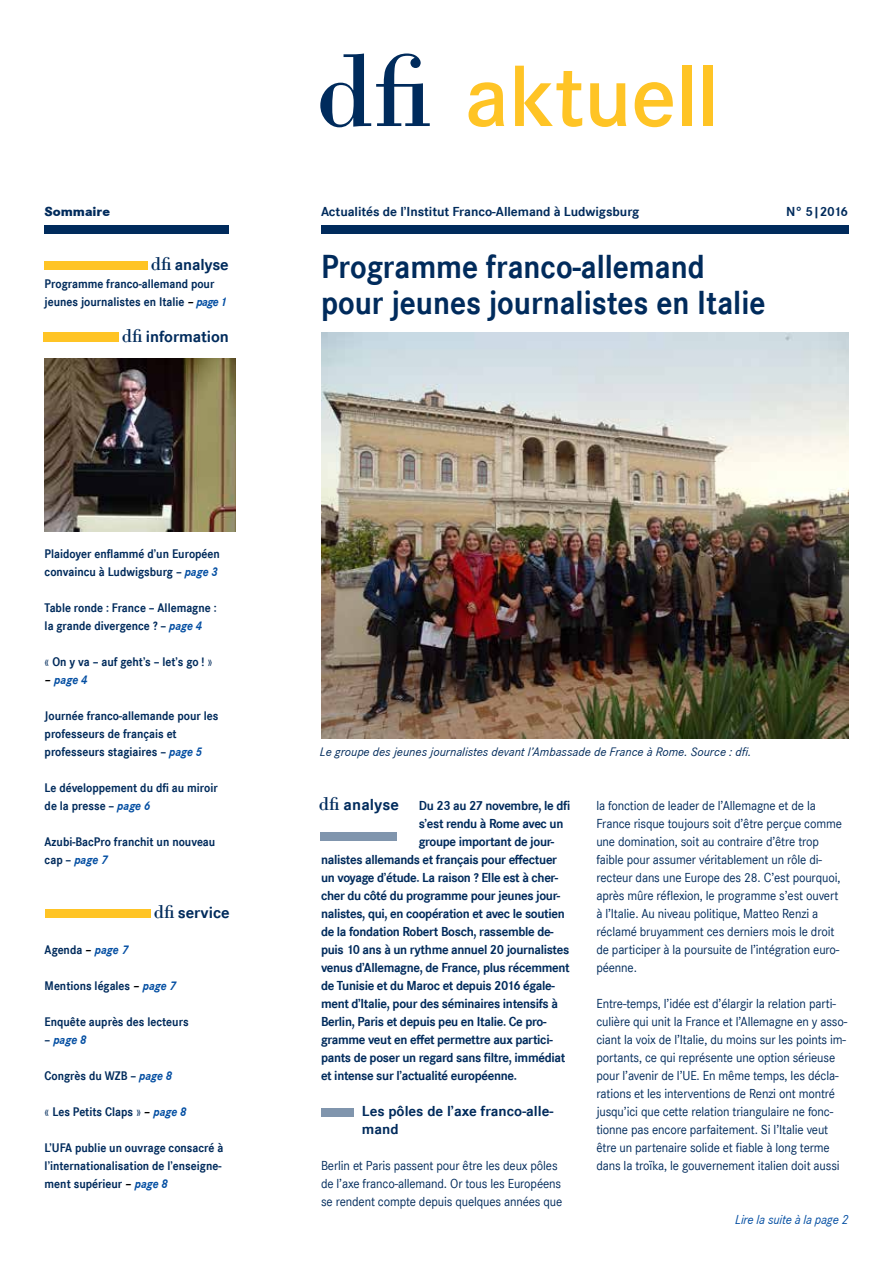
<style>
.page{position:relative;width:893px;height:1263px;background:#fff}
.page>*{position:absolute;margin:0;border:0;box-sizing:border-box;transform-origin:0 0}
.t1{font:600 90px "Corporate S";letter-spacing:-.005em;color:#ffc425}
.t2{font:700 34.5px/36px "Corporate S";color:#002b5c;scale:.9 1}
.t3{font:700 16.5px "Corporate S";letter-spacing:-.005em;color:#002b5c}
.t4{font:700 15px/18px "Corporate S";color:#002b5c}
.t5{font:13.5px/18px "Corporate S";letter-spacing:-.01em;color:#002b5c;scale:.95 1}
.t6{font:700 13.5px "Corporate S";letter-spacing:-.025em;color:#002b5c;scale:.95 1}
.t7{font:700 13.5px "Corporate S";letter-spacing:-.005em;color:#002b5c}
.t8{font:italic 13.5px "Corporate S";letter-spacing:-.01em;color:#034ea2;scale:.95 1}
.t9{font:800 13.5px "Corporate S";color:#002b5c}
.t10{font:700 13.5px "Corporate S";letter-spacing:-.025em;color:#002b5c}
.t11{font:700 12.9px/18px "Corporate S";color:#002b5c;scale:.9 1}
.t12{font:italic 700 12.9px "Corporate S";color:#034ea2;scale:.9 1}
.t13{font:italic 12.75px "Corporate S";color:#002b5c}
.s1{font-family:"Bodoni";font-weight:400;font-size:109.5px;color:#002b5c}
.s2{font-family:"Bodoni";font-weight:400;font-size:19.5px}
.s3{font-style:italic;font-size:13.5px;color:#000}
.s4{font-style:italic;color:#034ea2}
.s5{font-weight:400;font-size:13.5px}
.s6{font-size:13.5px;color:#000}
.s7{font-style:normal;color:#002b5c}
</style>
<div class="page">
<div style="left:321px;top:225px;width:527px;height:9px;background:#002b5c"></div>
<div style="left:45px;top:225px;width:184px;height:9px;background:#002b5c"></div>
<div style="left:44px;top:261px;width:103px;height:9px;background:#ffc425"></div>
<div style="left:43px;top:333px;width:76px;height:9px;background:#ffc425"></div>
<div style="left:45px;top:909px;width:106px;height:9px;background:#ffc425"></div>
<div style="left:320px;top:832px;width:76px;height:9px;background:#8095ad"></div>
<div style="left:321px;top:1108px;width:32px;height:9px;background:#8095ad"></div>
<img style="left:321px;top:333px;width:527px;height:405px">
<img style="left:45px;top:358px;width:191px;height:173px">
<h1 class="t1" style="left:316px;top:45px;width:405px"><span class="s1">dfi</span> aktuell</h1>
<p class="t9" style="left:45px;top:204px;width:67px">Sommaire</p>
<p class="t7" style="left:321px;top:204px;width:320px">Actualités de l’Institut Franco-Allemand à Ludwigsburg</p>
<p class="t10" style="left:786px;top:204px;width:64px">N° 5|2016</p>
<p class="t3" style="left:151px;top:255px;width:80px"><span class="s2">dfi</span> analyse</p>
<p class="t11" style="left:45px;top:275px;width:204px">Programme franco-allemand pour jeunes journalistes en Italie <span class="s3">–</span> <span class="s4">page 1</span></p>
<p class="t3" style="left:122px;top:327px;width:109px"><span class="s2">dfi</span> information</p>
<p class="t11" style="left:45px;top:545px;width:196px">Plaidoyer enflammé d’un Européen convaincu à Ludwigsburg – <span class="s4">page 3</span></p>
<p class="t11" style="left:45px;top:599px;width:193px">Table ronde : France – Allemagne : la grande divergence ? – <span class="s4">page 4</span></p>
<p class="t11" style="left:45px;top:653px;width:188px"><span class="s5">«</span> On y va – auf geht’s – let’s go ! <span class="s5">»</span></p>
<p class="t12" style="left:45px;top:672px;width:49px"><span class="s6">–</span> page 4</p>
<p class="t11" style="left:45px;top:707px;width:195px">Journée franco-allemande pour les professeurs de français et professeurs stagiaires – <span class="s4">page 5</span></p>
<p class="t11" style="left:45px;top:779px;width:194px">Le développement du dfi au miroir de la presse – <span class="s4">page 6</span></p>
<p class="t11" style="left:45px;top:833px;width:191px">Azubi-BacPro franchit un nouveau cap – <span class="s4">page 7</span></p>
<p class="t3" style="left:154px;top:903px;width:77px"><span class="s2">dfi</span> service</p>
<p class="t11" style="left:45px;top:941px;width:94px">Agenda <span class="s3">–</span> <span class="s4">page 7</span></p>
<p class="t11" style="left:45px;top:977px;width:147px">Mentions légales <span class="s3">–</span> <span class="s4">page 7</span></p>
<p class="t11" style="left:45px;top:1013px;width:162px">Enquête auprès des lecteurs</p>
<p class="t12" style="left:45px;top:1032px;width:48px"><span class="s7">–</span> page 8</p>
<p class="t11" style="left:45px;top:1067px;width:143px">Congrès du WZB – <span class="s4">page 8</span></p>
<p class="t11" style="left:45px;top:1103px;width:159px"><span class="s5">«</span> Les Petits Claps <span class="s5">»</span> <span class="s3">–</span> <span class="s4">page 8</span></p>
<p class="t11" style="left:45px;top:1139px;width:200px">L’UFA publie un ouvrage consacré à l’internationalisation de l’enseigne&shy;ment supérieur <span class="s3">–</span> <span class="s4">page 8</span></p>
<h2 class="t2" style="left:321px;top:249px;width:495px">Programme franco-allemand pour jeunes journalistes en Italie</h2>
<p class="t13" style="left:320px;top:745px;width:433px">Le groupe des jeunes journalistes devant l’Ambassade de France à Rome. Source : dfi.</p>
<p class="t3" style="left:319px;top:795px;width:82px"><span class="s2">dfi</span> analyse</p>
<p class="t5" style="left:596px;top:797px;width:260px">la fonction de leader de l’Allemagne et de la France risque toujours soit d’être perçue comme une domination, soit au contraire d’être trop faible pour assumer véritablement un rôle di&shy;recteur dans une Europe des 28. C’est pourquoi, après mûre réflexion, le programme s’est ouvert à l’Italie. Au niveau politique, Matteo Renzi a réclamé bruyamment ces derniers mois le droit de participer à la poursuite de l’intégration euro&shy;péenne.</p>
<p class="t5" style="left:596px;top:995px;width:266px">Entre-temps, l’idée est d’élargir la relation parti&shy;culière qui unit la France et l’Allemagne en y asso&shy;ciant la voix de l’Italie, du moins sur les points im&shy;portants, ce qui représente une option sérieuse pour l’avenir de l’UE. En même temps, les décla&shy;rations et les interventions de Renzi ont montré jusqu’ici que cette relation triangulaire ne fonc&shy;tionne pas encore parfaitement. Si l’Italie veut être un partenaire solide et fiable à long terme dans la troïka, le gouvernement italien doit aussi</p>
<p class="t6" style="left:419px;top:798px;width:161px">Du 23 au 27 novembre, le dfi</p>
<p class="t6" style="left:419px;top:816px;width:154px">s’est rendu à Rome avec un</p>
<p class="t6" style="left:419px;top:834px;width:144px">groupe important de jour-</p>
<p class="t6" style="left:321px;top:852px;width:250px">nalistes allemands et français pour effectuer</p>
<p class="t6" style="left:321px;top:870px;width:251px">un voyage d’étude. La raison ? Elle est à cher-</p>
<p class="t6" style="left:321px;top:888px;width:253px">cher du côté du programme pour jeunes jour-</p>
<p class="t6" style="left:321px;top:906px;width:258px">nalistes, qui, en coopération et avec le soutien</p>
<p class="t6" style="left:321px;top:924px;width:246px">de la fondation Robert Bosch, rassemble de-</p>
<p class="t6" style="left:321px;top:942px;width:263px">puis 10 ans à un rythme annuel 20 journalistes</p>
<p class="t6" style="left:321px;top:960px;width:263px">venus d’Allemagne, de France, plus récemment</p>
<p class="t6" style="left:321px;top:978px;width:248px">de Tunisie et du Maroc et depuis 2016 égale-</p>
<p class="t6" style="left:321px;top:996px;width:251px">ment d’Italie, pour des séminaires intensifs à</p>
<p class="t6" style="left:321px;top:1014px;width:239px">Berlin, Paris et depuis peu en Italie. Ce pro-</p>
<p class="t6" style="left:321px;top:1032px;width:245px">gramme veut en effet permettre aux partici-</p>
<p class="t6" style="left:321px;top:1050px;width:259px">pants de poser un regard sans filtre, immédiat</p>
<p class="t6" style="left:321px;top:1068px;width:208px">et intense sur l’actualité européenne.</p>
<p class="t4" style="left:362px;top:1102px;width:193px">Les pôles de l’axe franco-alle&shy;mand</p>
<p class="t5" style="left:321px;top:1157px;width:255px">Berlin et Paris passent pour être les deux pôles de l’axe franco-allemand. Or tous les Européens se rendent compte depuis quelques années que</p>
<p class="t8" style="left:735px;top:1212px;width:121px">Lire la suite à la page 2</p>
</div>
